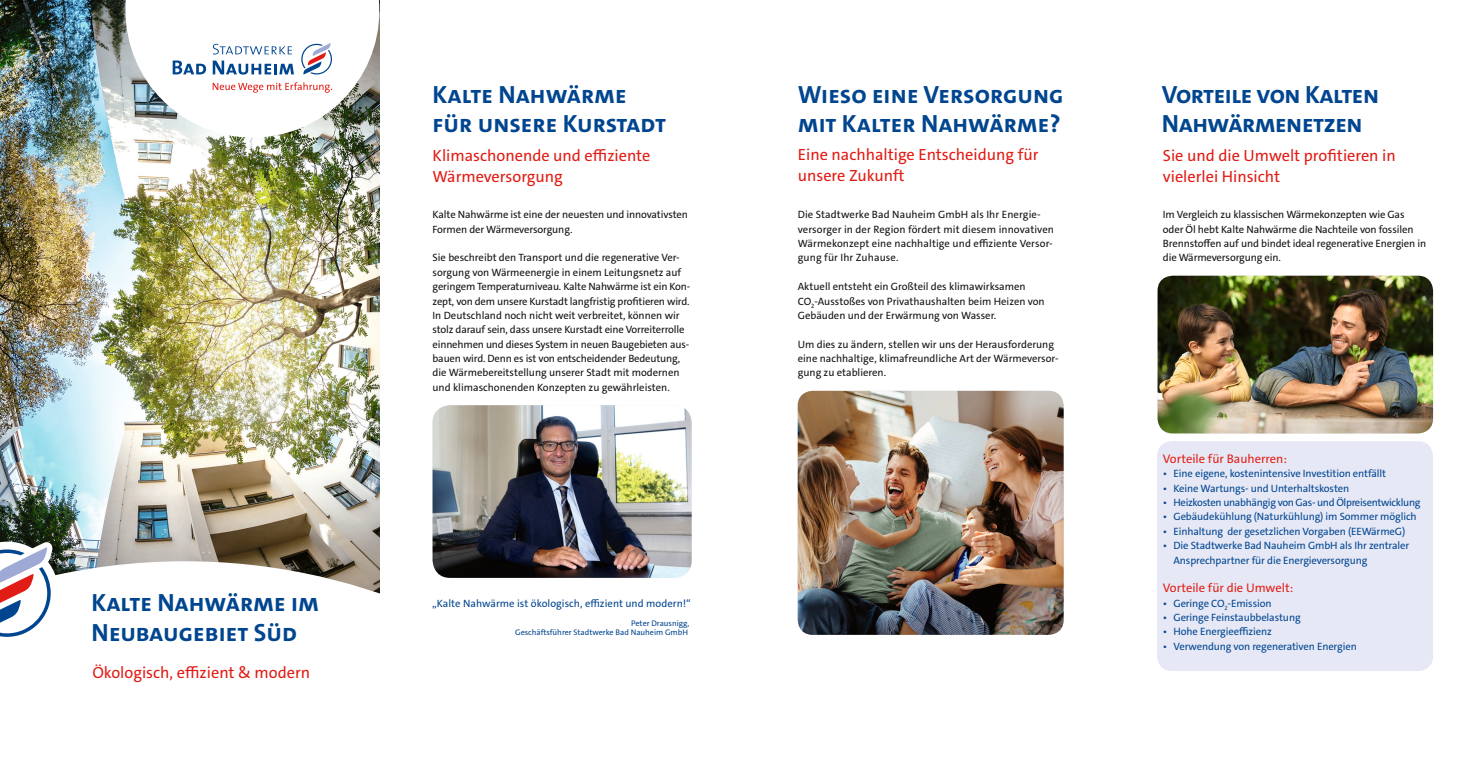
<style>
.page{position:relative;width:1482px;height:759px;background:#fff}
.page>*{position:absolute;margin:0;border:0;box-sizing:border-box;transform-origin:0 0}
.t1{font:700 25px/28.8px "The Sans C4 s";color:#00458f}
.t2{font:700 25px/28.8px "The Sans C4 s";letter-spacing:-.02em;color:#00458f}
.t3{font:16.25px/21.2px "The Sans C4 s";color:#e11c15}
.t4{font:12.5px "The Sans C4 s";color:#e21f16}
.t5{font:10.62px/14.4px "The Sans C4 s";letter-spacing:-.01em;color:#11110f}
.t6{font:10.62px/14.4px "The Sans C4 s";letter-spacing:-.01em;color:#00458f}
.t7{font:10.62px/14.4px "The Sans C4 s";letter-spacing:.01em;color:#11110f}
.t8{font:10.62px "The Sans C4 s";letter-spacing:-.03em;color:#00458f}
.t9{font:8.12px/9.4px "The Sans C4 s";color:#00458f;text-align:right}
</style>
<div class="page">
<img style="left:0;top:0;width:379px;height:561px">
<svg style="left:59px;top:561px;width:633px;height:33px"></svg>
<img style="left:432px;top:405px;width:259px;height:172px">
<img style="left:797px;top:390px;width:266px;height:244px">
<img style="left:1157px;top:275px;width:275px;height:158px">
<div style="left:1156px;top:441px;width:276px;height:229px;background:#e6e8f6;border-radius:15px"></div>
<svg style="left:125px;top:0;width:254px;height:137px"></svg>
<svg style="left:0;top:541px;width:59px;height:96px"></svg>
<h1 class="t1" style="left:91px;top:587px;width:229px;line-height:30px">Kalte Nahwärme im<br>Neubaugebiet Süd</h1>
<h2 class="t3" style="left:92px;top:661px;width:219px">Ökologisch, effizient &amp; modern</h2>
<h1 class="t1" style="left:432px;top:80px;width:235px">Kalte Nahwärme für unsere Kurstadt</h1>
<h1 class="t1" style="left:797px;top:80px;width:267px">Wieso eine Versorgung mit Kalter Nahwärme?</h1>
<h2 class="t3" style="left:432px;top:145px;width:219px">Klimaschonende und effiziente<br>Wärmeversorgung</h2>
<p class="t5" style="left:432px;top:207px;width:257px">Kalte Nahwärme ist eine der neuesten und innovativsten<br>Formen der Wärmeversorgung.</p>
<p class="t5" style="left:432px;top:250px;width:259px">Sie beschreibt den Transport und die regenerative Ver&shy;sorgung von Wärmeenergie in einem Leitungsnetz auf geringem Temperaturniveau. Kalte Nahwärme ist ein Kon&shy;zept, von dem unsere Kurstadt langfristig profitieren wird.<br>In Deutschland noch nicht weit verbreitet, können wir stolz darauf sein, dass unsere Kurstadt eine Vorreiterrolle einnehmen und dieses System in neuen Baugebieten aus&shy;bauen wird. Denn es ist von entscheidender Bedeutung, die Wärmebereitstellung unserer Stadt mit modernen und klimaschonenden Konzepten zu gewährleisten.</p>
<p class="t6" style="left:432px;top:595px;width:260px">„Kalte Nahwärme ist ökologisch, effizient und modern!“</p>
<p class="t9" style="left:515px;top:618px;width:176px">Peter Drausnigg,<br>Geschäftsführer Stadtwerke Bad Nauheim GmbH</p>
<h2 class="t3" style="left:797px;top:143px;width:242px">Eine nachhaltige Entscheidung für unsere Zukunft</h2>
<p class="t7" style="left:797px;top:207px;width:258px">Die Stadtwerke Bad Nauheim GmbH als Ihr Energie&shy;versorger in der Region fördert mit diesem innovativen Wärmekonzept eine nachhaltige und effiziente Versor&shy;gung für Ihr Zuhause.</p>
<p class="t5" style="left:797px;top:279px;width:248px">Aktuell entsteht ein Großteil des klimawirksamen<br>CO<sub>2</sub>-Ausstoßes von Privathaushalten beim Heizen von<br>Gebäuden und der Erwärmung von Wasser.</p>
<p class="t5" style="left:797px;top:337px;width:262px">Um dies zu ändern, stellen wir uns der Herausforderung eine nachhaltige, klimafreundliche Art der Wärmeversor&shy;gung zu etablieren.</p>
<h1 class="t2" style="left:1161px;top:80px;width:219px">Vorteile von Kalten<br>Nahwärmenetzen</h1>
<h2 class="t3" style="left:1162px;top:145px;width:234px">Sie und die Umwelt profitieren in vielerlei Hinsicht</h2>
<p class="t5" style="left:1162px;top:207px;width:265px">Im Vergleich zu klassischen Wärmekonzepten wie Gas oder Öl hebt Kalte Nahwärme die Nachteile von fossilen Brennstoffen auf und bindet ideal regenerative Energien in die Wärmeversorgung ein.</p>
<p class="t4" style="left:1162px;top:450px;width:125px">Vorteile für Bauherren:</p>
<p class="t6" style="left:1162px;top:466px;width:225px">• Eine eigene, kostenintensive Investition entfällt</p>
<p class="t6" style="left:1162px;top:480px;width:188px">• Keine Wartungs- und Unterhaltskosten</p>
<p class="t8" style="left:1162px;top:495px;width:259px">• Heizkosten unabhängig von Gas- und Ölpreisentwicklung</p>
<p class="t6" style="left:1162px;top:509px;width:255px">• Gebäudekühlung (Naturkühlung) im Sommer möglich</p>
<p class="t6" style="left:1162px;top:524px;width:244px">• Einhaltung der gesetzlichen Vorgaben (EEWärmeG)</p>
<p class="t6" style="left:1173px;top:538px;width:237px;text-indent:-11px">• Die Stadtwerke Bad Nauheim GmbH als Ihr zentraler<br>Ansprechpartner für die Energieversorgung</p>
<p class="t4" style="left:1162px;top:579px;width:132px">Vorteile für die Umwelt:</p>
<p class="t6" style="left:1162px;top:595px;width:110px">• Geringe CO<sub>2</sub>-Emission</p>
<p class="t6" style="left:1162px;top:610px;width:139px">• Geringe Feinstaubbelastung</p>
<p class="t6" style="left:1162px;top:624px;width:110px">• Hohe Energieeffizienz</p>
<p class="t6" style="left:1162px;top:639px;width:195px">• Verwendung von regenerativen Energien</p>
</div>
